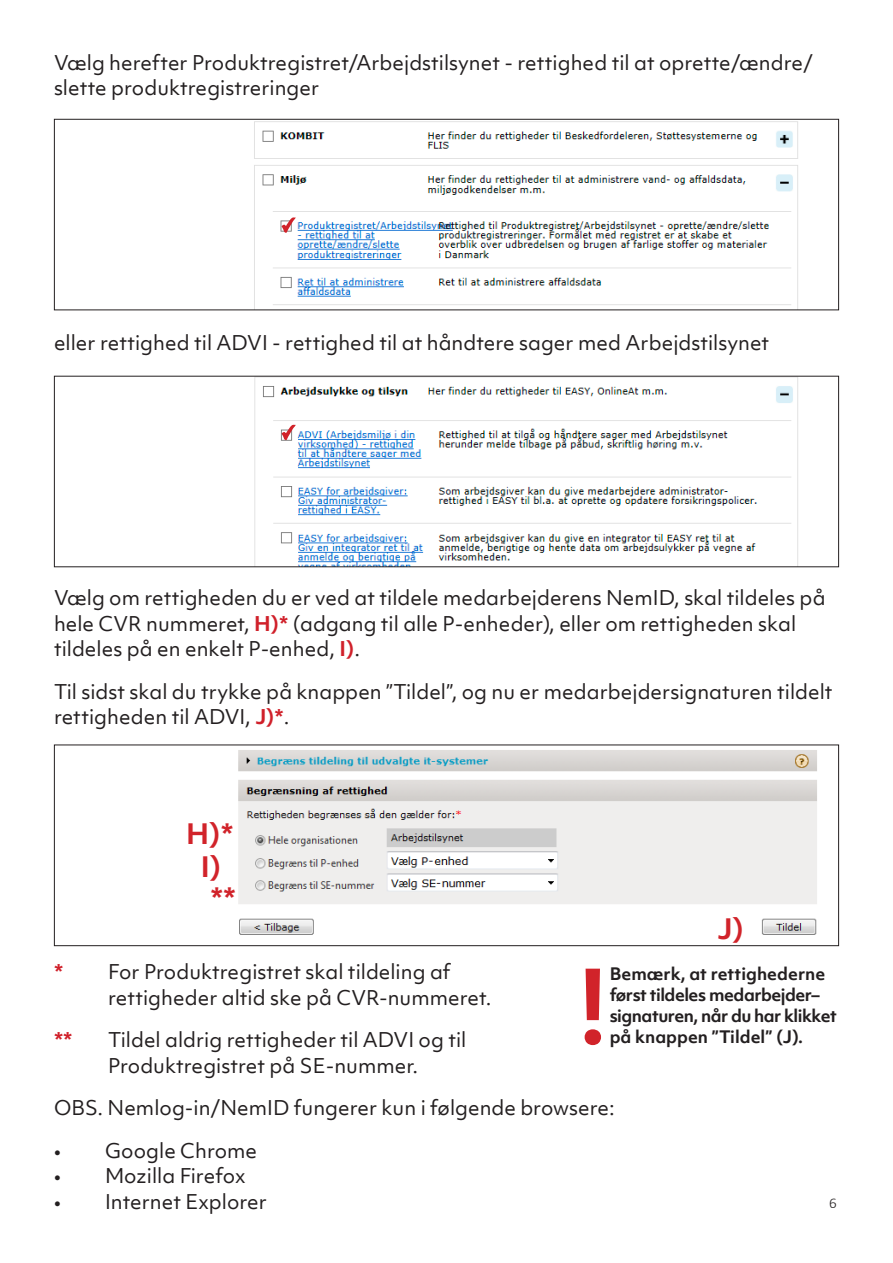
<style>
.page{position:relative;width:893px;height:1263px;background:#fff}
.page>*{position:absolute;margin:0;border:0;box-sizing:border-box;transform-origin:0 0}
.t1{font:700 96px "Objektiv Mk 1";color:#d1232a}
.t2{font:700 27px "Objektiv Mk 1";color:#d1232a}
.Brød{font:19.5px/25.5px "Objektiv Mk 1";color:#231f20}
.Brød-2{font:700 19.5px "Objektiv Mk 1";color:#d0202a}
.Brød-3{font:700 16.5px/21px "Objektiv Mk 1";letter-spacing:-.03em;color:#231f20}
.Brød-4{font:700 16.5px "Objektiv Mk 1";color:#231f20}
.t3{font:300 15px "Calibri";color:#231f20}
.s1{font-weight:700;color:#d0202a}
</style>
<div class="page">
<img style="left:254px;top:121px;width:544px;height:187px">
<div style="left:54px;top:119px;width:785px;height:191px;border:1px solid #231f20"></div>
<img style="left:254px;top:378px;width:544px;height:187px">
<img style="left:238px;top:750px;width:579px;height:185px">
<div style="left:54px;top:744px;width:785px;height:202px;border:1px solid #231f20"></div>
<svg style="left:280px;top:424px;width:17px;height:16px"></svg>
<svg style="left:280px;top:216px;width:17px;height:17px"></svg>
<p class="Brød" style="left:54px;top:50px;width:760px">Vælg herefter Produktregistret/Arbejdstilsynet - rettighed til at oprette/ændre/ slette produktregistreringer</p>
<p class="Brød" style="left:54px;top:330px;width:717px">eller rettighed til ADVI - rettighed til at håndtere sager med Arbejdstilsynet</p>
<p class="Brød" style="left:54px;top:585px;width:773px">Vælg om rettigheden du er ved at tildele medarbejderens NemID, skal tildeles på hele CVR nummeret, <span class="s1">H)*</span> (adgang til alle P-enheder), eller om rettigheden skal tildeles på en enkelt P-enhed, <span class="s1">I)</span>.</p>
<p class="Brød" style="left:54px;top:679px;width:780px">Til sidst skal du trykke på knappen ”Tildel”, og nu er medarbejdersignaturen tildelt rettigheden til ADVI, <span class="s1">J)*</span>.</p>
<h2 class="t2" style="left:186px;top:815px;width:49px">H)*</h2>
<h2 class="t2" style="left:201px;top:847px;width:22px">I)</h2>
<h2 class="t2" style="left:210px;top:879px;width:27px">**</h2>
<h2 class="t2" style="left:717px;top:910px;width:28px">J)</h2>
<p class="Brød" style="left:108px;top:959px;width:385px;text-indent:-54px"><span class="s1">*</span> For Produktregistret skal tildeling af rettigheder altid ske på CVR-nummeret.</p>
<p class="Brød-2" style="left:54px;top:1026px;width:20px">**</p>
<p class="Brød" style="left:108px;top:1027px;width:360px">Tildel aldrig rettigheder til ADVI og til<br>Produktregistret på SE-nummer.</p>
<p class="Brød" style="left:54px;top:1095px;width:562px">OBS. Nemlog-in/NemID fungerer kun i følgende browsere:</p>
<p class="Brød" style="left:54px;top:1138px;width:205px">• Google Chrome</p>
<p class="Brød" style="left:54px;top:1163px;width:193px">• Mozilla Firefox</p>
<p class="Brød" style="left:54px;top:1189px;width:214px">• Internet Explorer</p>
<p class="Brød-3" style="left:610px;top:963px;width:229px">Bemærk, at rettighederne først tildeles medarbejder– signaturen, når du har klikket</p>
<h1 class="t1" style="left:576px;top:940px;width:35px">!</h1>
<p class="Brød-4" style="left:610px;top:1025px;width:195px">på knappen ”Tildel” (J).</p>
<p class="t3" style="left:829px;top:1193px;width:9px">6</p>
</div>
